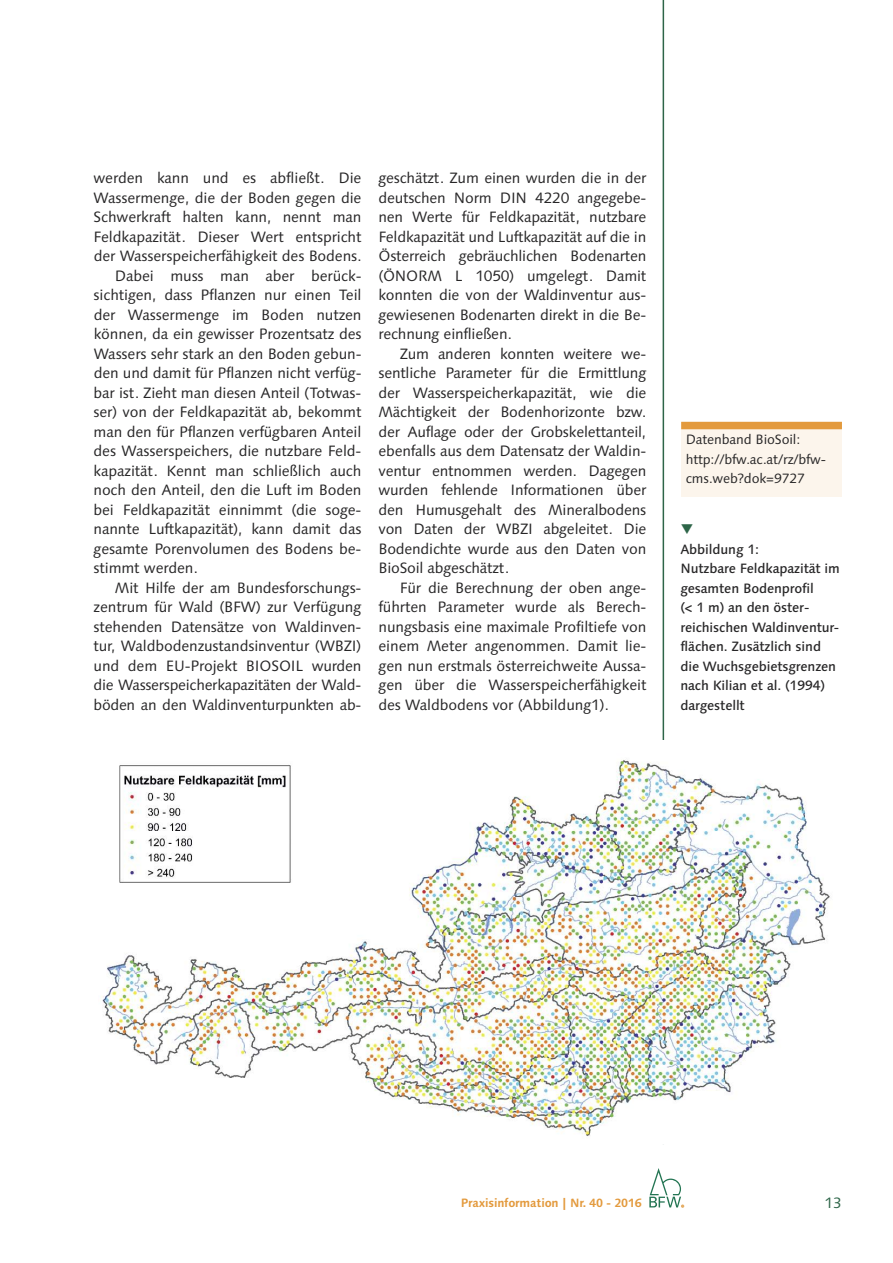
<style>
.page{position:relative;width:893px;height:1263px;background:#fff}
.page>*{position:absolute;margin:0;border:0;box-sizing:border-box;transform-origin:0 0}
.t1{font:15px/19.5px "Linotype Syntax Com";letter-spacing:-.01em;color:#272627;text-align:justify}
.t2{font:15px "Linotype Syntax Com";color:#2d6548}
.t3{font:500 13.5px/19.5px "Linotype Syntax Com";letter-spacing:-.01em;color:#272627}
.t4{font:13.5px/19.5px "Linotype Syntax Com";letter-spacing:-.01em;color:#272627}
.t5{font:700 12px "Linotype Syntax Com";letter-spacing:-.015em;color:#e39a3d}
</style>
<div class="page">
<svg style="left:649px;top:1168px;width:35px;height:40px"></svg>
<hr style="left:663px;top:0;width:1px;height:1144px;background:#2d6548">
<img style="left:102px;top:754px;width:728px;height:390px">
<div style="left:681px;top:422px;width:161px;height:75px;background:#fcf5ec"></div>
<div style="left:681px;top:422px;width:161px;height:7px;background:#e39a3d"></div>
<p class="t1" style="left:94px;top:168px;width:269px">werden kann und es abfließt. Die</p>
<p class="t1" style="left:94px;top:188px;width:269px">Wasser menge, die der Boden gegen die</p>
<p class="t1" style="left:94px;top:207px;width:269px">Schwerkraft halten kann, nennt man</p>
<p class="t1" style="left:94px;top:227px;width:269px">Feldkapazität. Dieser Wert entspricht</p>
<p class="t1" style="left:94px;top:246px;width:269px">der Wasserspeicherfähigkeit des Bodens.</p>
<p class="t1" style="left:115px;top:266px;width:248px">Dabei muss man aber berück -</p>
<p class="t1" style="left:94px;top:285px;width:269px">sichtigen, dass Pflanzen nur einen Teil</p>
<p class="t1" style="left:94px;top:305px;width:269px">der Wassermenge im Boden nutzen</p>
<p class="t1" style="left:94px;top:324px;width:269px">können, da ein gewisser Prozentsatz des</p>
<p class="t1" style="left:94px;top:344px;width:269px">Wassers sehr stark an den Boden gebun-</p>
<p class="t1" style="left:94px;top:363px;width:269px">den und damit für Pflanzen nicht verfüg-</p>
<p class="t1" style="left:94px;top:383px;width:269px">bar ist. Zieht man diesen Anteil (Totwas-</p>
<p class="t1" style="left:94px;top:402px;width:269px">ser) von der Feldkapazität ab, bekommt</p>
<p class="t1" style="left:94px;top:422px;width:269px">man den für Pflanzen verfügbaren Anteil</p>
<p class="t1" style="left:94px;top:441px;width:269px">des Wasser speichers, die nutzbare Feld-</p>
<p class="t1" style="left:94px;top:461px;width:269px">kapazität. Kennt man schließlich auch</p>
<p class="t1" style="left:94px;top:480px;width:269px">noch den Anteil, den die Luft im Boden</p>
<p class="t1" style="left:94px;top:500px;width:269px">bei Feldkapazität einnimmt (die soge-</p>
<p class="t1" style="left:94px;top:519px;width:269px">nannte Luftkapazität), kann damit das</p>
<p class="t1" style="left:94px;top:539px;width:269px">gesamte Porenvolumen des Bodens be-</p>
<p class="t1" style="left:94px;top:558px;width:106px">stimmt werden.</p>
<p class="t1" style="left:115px;top:578px;width:248px">Mit Hilfe der am Bundesforschungs-</p>
<p class="t1" style="left:94px;top:597px;width:269px">zentrum für Wald (BFW) zur Verfügung</p>
<p class="t1" style="left:94px;top:617px;width:269px">stehenden Datensätze von Waldinven-</p>
<p class="t1" style="left:94px;top:636px;width:269px">tur, Waldbodenzustandsinventur (WBZI)</p>
<p class="t1" style="left:94px;top:656px;width:269px">und dem EU-Projekt BIOSOIL wurden</p>
<p class="t1" style="left:94px;top:675px;width:269px">die Wasserspeicherkapazitäten der Wald -</p>
<p class="t1" style="left:94px;top:695px;width:269px">böden an den Waldinventurpunkten ab-</p>
<p class="t1" style="left:378px;top:168px;width:269px">geschätzt. Zum einen wurden die in der deutschen Norm DIN 4220 angegebe&shy;nen Werte für Feldkapazität, nutzbare Feldkapazität und Luftkapazität auf die in Österreich gebräuchlichen Bodenarten (ÖNORM L 1050) umgelegt. Damit konnten die von der Waldinventur aus&shy;gewiesenen Bodenarten direkt in die Be&shy;rechnung einfließen.</p>
<p class="t1" style="left:378px;top:344px;width:269px;text-indent:21px">Zum anderen konnten weitere we&shy;sentliche Parameter für die Ermittlung der Wasserspeicher kapazität, wie die Mächtigkeit der Bodenhorizonte bzw. der Auflage oder der Grobskelettanteil, ebenfalls aus dem Daten satz der Waldin&shy;ventur entnommen werden. Dagegen wurden fehlende Informationen über den Humusgehalt des Mineralbodens von Daten der WBZI abgeleitet. Die Bodendichte wurde aus den Daten von BioSoil abgeschätzt.</p>
<p class="t1" style="left:378px;top:578px;width:269px;text-indent:21px">Für die Berechnung der oben ange&shy;führten Parameter wurde als Berech&shy;nungsbasis eine maximale Profiltiefe von einem Meter angenommen. Damit lie&shy;gen nun erstmals österreichweite Aussa&shy;gen über die Wasserspeicherfähigkeit des Waldbodens vor (Abbildung1).</p>
<p class="t4" style="left:686px;top:430px;width:142px">Datenband BioSoil: http://bfw.ac.at/rz/bfw&shy;cms.web?dok=9727</p>
<p class="t3" style="left:680px;top:539px;width:161px">Abbildung 1:<br>Nutzbare Feldkapazität im gesamten Bodenprofil<br>(&lt; 1 m) an den öster - reichischen Waldinventur&shy;flächen. Zusätzlich sind die Wuchsgebietsgrenzen nach Kilian et al. (1994) dargestellt</p>
<p class="t5" style="left:461px;top:1195px;width:182px">Praxisinformation | Nr. 40 - 2016</p>
<p class="t2" style="left:824px;top:1193px;width:19px">13</p>
</div>
